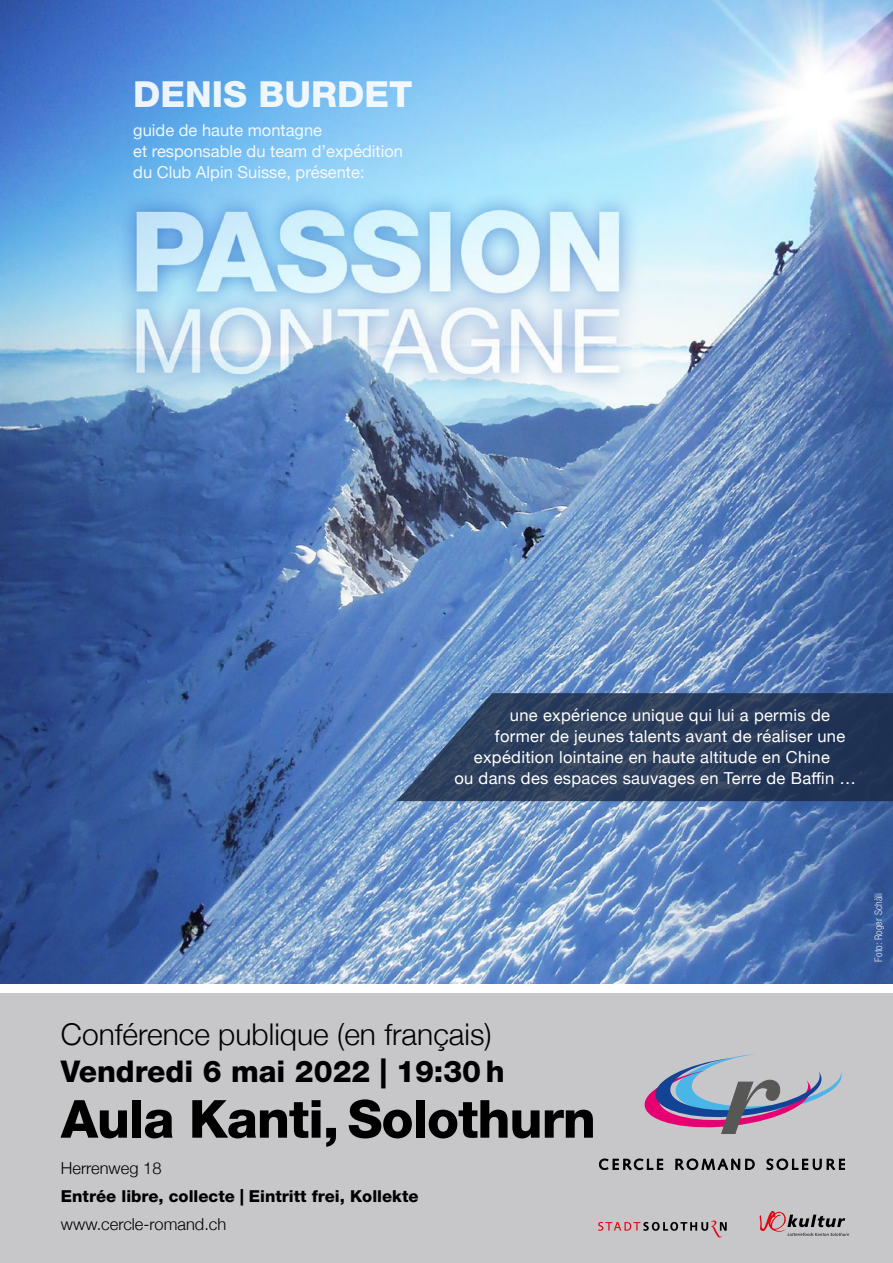
<style>
.page{position:relative;width:893px;height:1263px;background:#fff}
.page>*{position:absolute;margin:0;border:0;box-sizing:border-box;transform-origin:0 0}
.t1{font:800 52.5px "Helvetica Neue";letter-spacing:-.02em;color:#000}
.t2{font:800 36px "Helvetica Neue";color:#fff}
.t3{font:300 30px "Helvetica Neue";color:#000}
.t4{font:800 30px "Helvetica Neue";color:#000}
.t5{font:16.5px "Helvetica Neue";letter-spacing:.02em;color:#fff}
.t6{font:16.5px/21px "Helvetica Neue";color:#fff}
.t7{font:800 16.5px "Helvetica Neue";color:#000}
.t8{font:300 16.5px "Helvetica Neue";color:#000}
.t9{font:300 condensed 10.5px "Helvetica Neue";letter-spacing:.01em;color:#fff}
</style>
<div class="page">
<img style="left:0;top:0;width:893px;height:983px">
<svg style="left:396px;top:693px;width:497px;height:108px;fill:#2a3d5b"></svg>
<div style="left:0;top:994px;width:893px;height:269px;background:#c7c7c9"></div>
<svg style="left:760px;top:1211px;width:89px;height:25px"></svg>
<svg style="left:598px;top:1220px;width:129px;height:17px"></svg>
<svg style="left:599px;top:1159px;width:64px;height:11px"></svg>
<svg style="left:676px;top:1158px;width:78px;height:12px"></svg>
<svg style="left:766px;top:1159px;width:55px;height:11px"></svg>
<svg style="left:827px;top:1159px;width:18px;height:11px"></svg>
<svg style="left:644px;top:1054px;width:198px;height:80px"></svg>
<h2 class="t2" style="left:133px;top:73px;width:281px">DENIS BURDET</h2>
<p class="t6" style="left:133px;top:121px;width:271px">guide de haute montagne<br>et responsable du team d’expédition du Club Alpin Suisse, présente:</p>
<p class="t5" style="left:510px;top:704px;width:322px">une expérience unique qui lui a permis de</p>
<p class="t5" style="left:495px;top:725px;width:352px">former de jeunes talents avant de réaliser une</p>
<p class="t5" style="left:474px;top:746px;width:357px">expédition lointaine en haute altitude en Chine</p>
<p class="t5" style="left:454px;top:767px;width:403px">ou dans des espaces sauvages en Terre de Baffin …</p>
<h3 class="t3" style="left:61px;top:1010px;width:432px">Conférence publique (en français)</h3>
<h3 class="t4" style="left:61px;top:1053px;width:445px">Vendredi 6 mai 2022 | 19:30 h</h3>
<h1 class="t1" style="left:61px;top:1088px;width:536px">Aula Kanti, Solothurn</h1>
<p class="t8" style="left:61px;top:1154px;width:102px">Herrenweg 18</p>
<p class="t7" style="left:61px;top:1186px;width:359px">Entrée libre, collecte | Eintritt frei, Kollekte</p>
<p class="t8" style="left:61px;top:1211px;width:167px">www.cercle-romand.ch</p>
<p class="t9" style="left:872px;top:962px;width:70px;rotate:-90deg">Foto: Roger Schäli</p>
</div>
